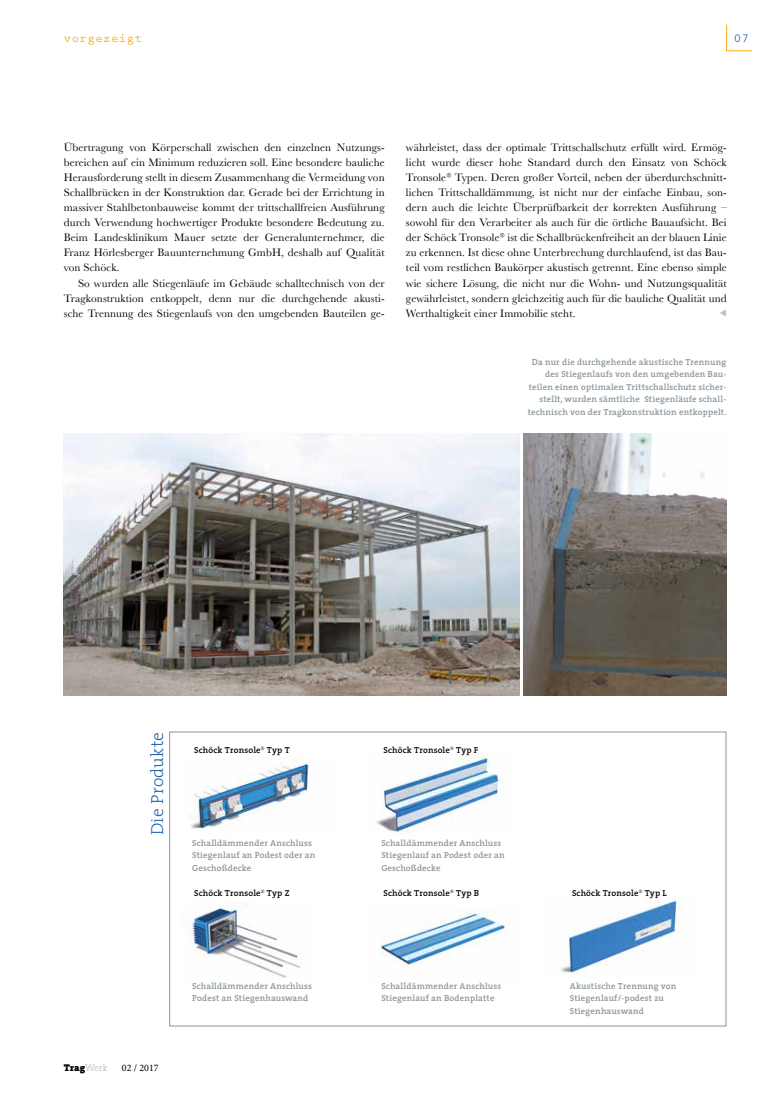
<style>
.page{position:relative;width:780px;height:1099px;background:#fff}
.page>*{position:absolute;margin:0;border:0;box-sizing:border-box;transform-origin:0 0}
.t1{font:300 17.5px "The Serif";letter-spacing:.02em;color:#2466af}
.t2{font:700 12.5px "Prestige Elite Std";letter-spacing:.03em;color:#f9af0e}
.t3{font:700 12.5px "Prestige Elite Std";color:#2466af}
.t4{font:11.25px/15.1px "Baskerville";letter-spacing:.01em;color:#000;text-align:justify}
.t5{font:10px "Minion Pro";color:#000}
.t6{font:600 8.75px/12.5px "The Serif";letter-spacing:.02em;color:#8a959c}
.t7{font:600 8.75px "The Serif";letter-spacing:.02em;color:#000}
.s1{font-family:"Andis";font-weight:300}
.s2{font-family:"The Serif";font-weight:900;font-size:9.75px}
.s3{font-family:"The Serif";font-weight:200;font-size:9.75px;color:#a7b1b6}
</style>
<div class="page">
<svg style="left:726px;top:24px;width:26px;height:27px"></svg>
<div style="left:169px;top:731px;width:557px;height:295px;border:1px solid #8a959c"></div>
<img style="left:64px;top:433px;width:456px;height:262px">
<img style="left:523px;top:433px;width:203px;height:262px">
<img style="left:380px;top:907px;width:130px;height:58px">
<img style="left:376px;top:753px;width:131px;height:80px">
<img style="left:559px;top:894px;width:129px;height:81px">
<img style="left:191px;top:759px;width:119px;height:70px">
<img style="left:185px;top:903px;width:116px;height:75px">
<p class="t2" style="left:64px;top:31px;width:80px">vorgezeigt</p>
<p class="t3" style="left:733px;top:31px;width:17px">07</p>
<p class="t4" style="left:64px;top:140px;width:322px">Übertragung von Körperschall zwischen den einzelnen Nutzungs&shy;bereichen auf ein Minimum reduzieren soll. Eine besondere bauliche Herausforderung stellt in diesem Zusammenhang die Vermeidung von Schallbrücken in der Konstruktion dar. Gerade bei der Errichtung in massiver Stahlbetonbauweise kommt der trittschallfreien Ausführung durch Verwendung hochwertiger Produkte besondere Bedeutung zu.<br>Beim Landesklinikum Mauer setzte der Generalunternehmer, die Franz Hörlesberger Bauunternehmung GmbH, deshalb auf Qualität von Schöck.</p>
<p class="t4" style="left:64px;top:275px;width:322px;text-indent:14px">So wurden alle Stiegenläufe im Gebäude schalltechnisch von der Tragkonstruktion entkoppelt, denn nur die durchgehende akusti&shy;sche Trennung des Stiegenlaufs von den umgebenden Bauteilen ge-</p>
<p class="t4" style="left:406px;top:140px;width:322px">währleistet, dass der optimale Trittschallschutz erfüllt wird. Ermög&shy;licht wurde dieser hohe Standard durch den Einsatz von Schöck Tronsole<span class="s1">®</span> Typen. Deren großer Vorteil, neben der überdurchschnitt&shy;lichen Trittschalldämmung, ist nicht nur der einfache Einbau, son&shy;dern auch die leichte Überprüfbarkeit der korrekten Ausführung – sowohl für den Verarbeiter als auch für die örtliche Bauaufsicht. Bei der Schöck Tronsole<span class="s1">®</span> ist die Schallbrückenfreiheit an der blauen Linie zu erkennen. Ist diese ohne Unterbrechung durchlaufend, ist das Bau&shy;teil vom restlichen Baukörper akustisch getrennt. Eine ebenso simple wie sichere Lösung, die nicht nur die Wohn- und Nutzungsqualität gewährleistet, sondern gleichzeitig auch für die bauliche Qualität und Werthaltigkeit einer Immobilie steht.</p>
<p class="t6" style="left:527px;top:355px;width:200px;text-align:right">Da nur die durchgehende akustische Trennung des Stiegenlaufs von den umgebenden Bau&shy;teilen einen optimalen Trittschallschutz sicher&shy;stellt, wurden sämtliche Stiegenläufe schall&shy;technisch von der Tragkonstruktion entkoppelt.</p>
<h1 class="t1" style="left:143px;top:835px;width:105px;rotate:-90deg">Die Produkte</h1>
<p class="t7" style="left:194px;top:742px;width:97px">Schöck Tronsole<sup>®</sup> Typ T</p>
<p class="t6" style="left:192px;top:836px;width:125px">Schalldämmender Anschluss<br>Stiegenlauf an Podest oder an<br>Geschoßdecke</p>
<p class="t7" style="left:194px;top:885px;width:97px">Schöck Tronsole<sup>®</sup> Typ Z</p>
<p class="t5" style="left:64px;top:1060px;width:96px"><span class="s2">Trag</span><span class="s3">Werk</span> 02 / 2017</p>
<p class="t6" style="left:192px;top:979px;width:121px">Schalldämmender Anschluss<br>Podest an Stiegenhauswand</p>
<p class="t7" style="left:383px;top:742px;width:96px">Schöck Tronsole<sup>®</sup> Typ F</p>
<p class="t6" style="left:381px;top:836px;width:125px">Schalldämmender Anschluss<br>Stiegenlauf an Podest oder an<br>Geschoßdecke</p>
<p class="t7" style="left:383px;top:885px;width:97px">Schöck Tronsole<sup>®</sup> Typ B</p>
<p class="t7" style="left:572px;top:885px;width:96px">Schöck Tronsole<sup>®</sup> Typ L</p>
<p class="t6" style="left:381px;top:979px;width:121px">Schalldämmender Anschluss<br>Stiegenlauf an Bodenplatte</p>
<p class="t6" style="left:570px;top:979px;width:108px">Akustische Trennung von<br>Stiegenlauf/-podest zu<br>Stiegenhauswand</p>
</div>
